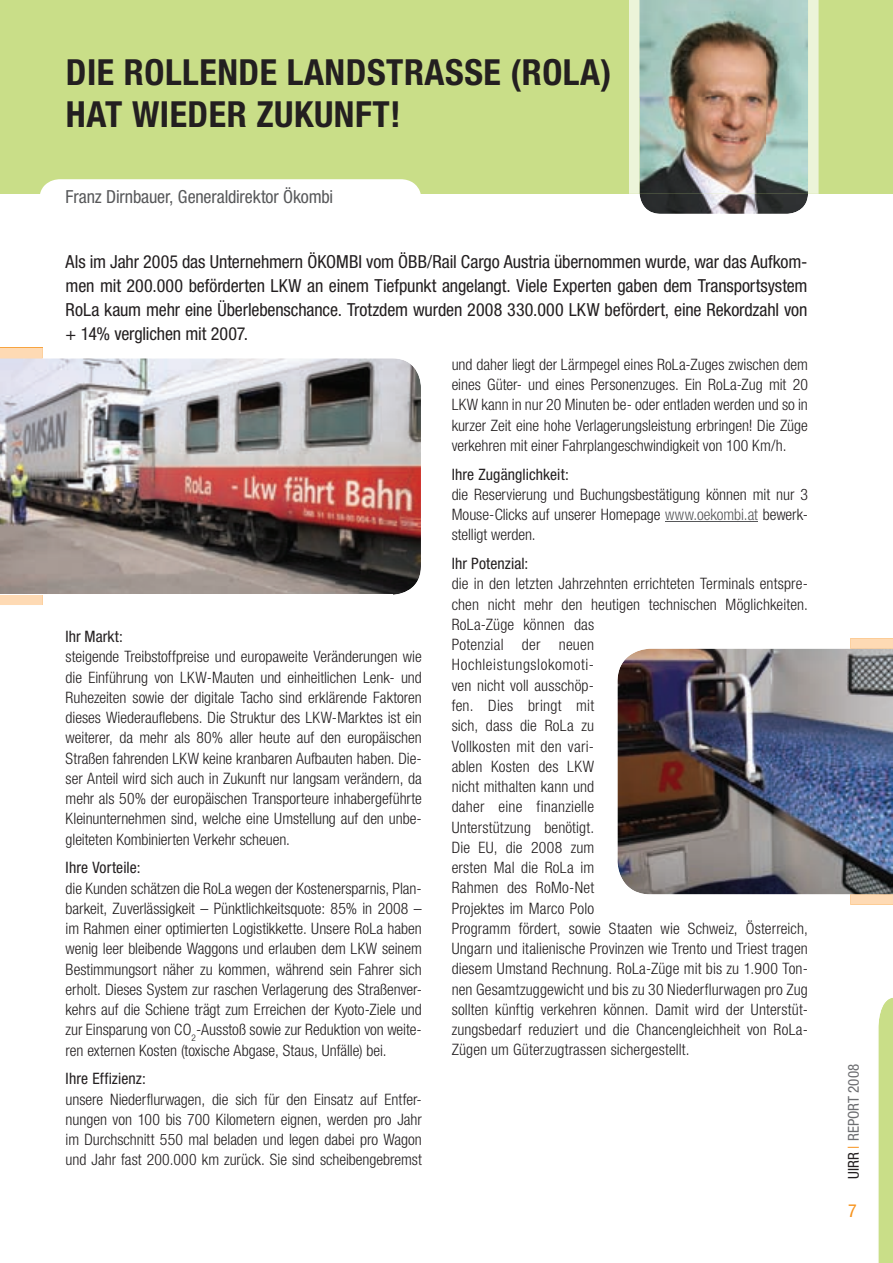
<style>
.page{position:relative;width:893px;height:1263px;background:#fff}
.page>*{position:absolute;margin:0;border:0;box-sizing:border-box;transform-origin:0 0}
.t1{font:700 condensed 36px/42px "Helvetica Neue LT Std";letter-spacing:.015em;color:#231f20}
.t2{font:condensed 18px/24px "Helvetica Neue LT Std";letter-spacing:-.01em;color:#231f20;text-align:justify}
.t3{font:condensed 18px "Helvetica Neue LT Std";letter-spacing:-.01em;color:#57585a}
.t4{font:condensed 18px "Helvetica Neue LT Std";color:#f7931d}
.t5{font:300 condensed 15.75px/20.2px "Helvetica Neue LT Std";letter-spacing:.005em;color:#231f20;text-align:justify}
.t6{font:condensed 15.75px "Helvetica Neue LT Std";letter-spacing:.005em;color:#231f20}
.t7{font:condensed 15px "Helvetica Neue LT Std";color:#6c6d70}
.s1{color:#57585a}
.s2{color:#231f20}
.s3{color:#f7931d}
</style>
<div class="page">
<svg style="left:878px;top:998px;width:15px;height:265px;background:#cce08f"></svg>
<div style="left:0;top:0;width:893px;height:194px;background:#c9de88"></div>
<svg style="left:40px;top:179px;width:381px;height:15px;background:#fcfdfa"></svg>
<img style="left:43px;top:358px;width:378px;height:236px">
<img style="left:0;top:348px;width:43px;height:257px">
<img style="left:368px;top:567px;width:53px;height:28px">
<img style="left:617px;top:648px;width:233px;height:247px">
<img style="left:850px;top:638px;width:43px;height:267px">
<img style="left:617px;top:679px;width:1px;height:54px">
<img style="left:617px;top:841px;width:230px;height:53px">
<img style="left:847px;top:894px;width:46px;height:1px">
<img style="left:629px;top:0;width:190px;height:214px">
<hr style="left:665px;top:521px;width:93px;height:1px;background:#57585a">
<h1 class="t1" style="left:66px;top:51px;width:547px">DIE ROLLENDE LANDSTRASSE (ROLA)<br>HAT WIEDER ZUKUNFT!</h1>
<p class="t3" style="left:66px;top:186px;width:269px">Franz Dirnbauer, Generaldirektor Ökombi</p>
<p class="t2" style="left:66px;top:249px;width:743px">Als im Jahr 2005 das Unternehmern ÖKOMBI vom ÖBB/Rail Cargo Austria übernommen wurde, war das Aufkom&shy;men mit 200.000 beförderten LKW an einem Tiefpunkt angelangt. Viele Experten gaben dem Transportsystem RoLa kaum mehr eine Überlebenschance. Trotzdem wurden 2008 330.000 LKW befördert, eine Rekordzahl von + 14% verglichen mit 2007.</p>
<p class="t6" style="left:66px;top:627px;width:59px">Ihr Markt:</p>
<p class="t5" style="left:66px;top:646px;width:358px">steigende Treibstoffpreise und europaweite Veränderungen wie die Einführung von LKW-Mauten und einheitlichen Lenk- und Ruhezeiten sowie der digitale Tacho sind erklärende Faktoren dieses Wiederauflebens. Die Struktur des LKW-Marktes ist ein weiterer, da mehr als 80% aller heute auf den europäischen Straßen fahrenden LKW keine kranbaren Aufbauten haben. Die&shy;ser Anteil wird sich auch in Zukunft nur langsam verändern, da mehr als 50% der europäischen Transporteure inhabergeführte Kleinunternehmen sind, welche eine Umstellung auf den unbe&shy;gleiteten Kombinierten Verkehr scheuen.</p>
<p class="t6" style="left:66px;top:859px;width:76px">Ihre Vorteile:</p>
<p class="t5" style="left:66px;top:878px;width:358px">die Kunden schätzen die RoLa wegen der Kostenersparnis, Plan&shy;barkeit, Zuverlässigkeit – Pünktlichkeitsquote: 85% in 2008 – im Rahmen einer optimierten Logistikkette. Unsere RoLa haben wenig leer bleibende Waggons und erlauben dem LKW seinem Bestimmungsort näher zu kommen, während sein Fahrer sich erholt. Dieses System zur raschen Verlagerung des Straßenver&shy;kehrs auf die Schiene trägt zum Erreichen der Kyoto-Ziele und zur Einsparung von CO<sub>2</sub>-Ausstoß sowie zur Reduktion von weite&shy;ren externen Kosten (toxische Abgase, Staus, Unfälle) bei.</p>
<p class="t6" style="left:66px;top:1070px;width:82px">Ihre Effizienz:</p>
<p class="t5" style="left:66px;top:1089px;width:358px">unsere Niederflurwagen, die sich für den Einsatz auf Entfer&shy;nungen von 100 bis 700 Kilometern eignen, werden pro Jahr im Durchschnitt 550 mal beladen und legen dabei pro Wagon und Jahr fast 200.000 km zurück. Sie sind scheibengebremst</p>
<p class="t5" style="left:452px;top:354px;width:358px">und daher liegt der Lärmpegel eines RoLa-Zuges zwischen dem eines Güter- und eines Personenzuges. Ein RoLa-Zug mit 20<br>LKW kann in nur 20 Minuten be- oder entladen werden und so in kurzer Zeit eine hohe Verlagerungsleistung erbringen! Die Züge verkehren mit einer Fahrplangeschwindigkeit von 100 Km/h.</p>
<p class="t6" style="left:452px;top:465px;width:119px">Ihre Zugänglichkeit:</p>
<p class="t5" style="left:452px;top:484px;width:358px">die Reservierung und Buchungsbestätigung können mit nur 3<br>Mouse-Clicks auf unserer Homepage <span class="s1">www.oekombi.at</span> bewerk&shy;stelligt werden.</p>
<p class="t6" style="left:452px;top:554px;width:78px">Ihr Potenzial:</p>
<p class="t5" style="left:452px;top:574px;width:358px;text-align:left">die in den letzten Jahrzehnten errichteten Terminals entspre&shy;chen nicht mehr den heutigen technischen Möglichkeiten.<br>RoLa-Züge können das<br>Potenzial der neuen<br>Hochleistungslokomoti-<br>ven nicht voll ausschöp-<br>fen. Dies bringt mit<br>sich, dass die RoLa zu<br>Vollkosten mit den vari-<br>ablen Kosten des LKW<br>nicht mithalten kann und<br>daher eine finanzielle<br>Unterstützung benötigt.<br>Die EU, die 2008 zum<br>ersten Mal die RoLa im<br>Rahmen des RoMo-Net<br>Projektes im Marco Polo<br>Programm fördert, sowie Staaten wie Schweiz, Österreich, Ungarn und italienische Provinzen wie Trento und Triest tragen diesem Umstand Rechnung. RoLa-Züge mit bis zu 1.900 Ton&shy;nen Gesamtzuggewicht und bis zu 30 Niederflurwagen pro Zug sollten künftig verkehren können. Damit wird der Unterstüt&shy;zungsbedarf reduziert und die Chancengleichheit von RoLa-Zügen um Güterzugtrassen sichergestellt.</p>
<p class="t7" style="left:845px;top:1178px;width:116px;rotate:-90deg"><span class="s2">UIRR</span> <span class="s3">|</span> REPORT 2008</p>
<p class="t4" style="left:848px;top:1200px;width:10px">7</p>
</div>
